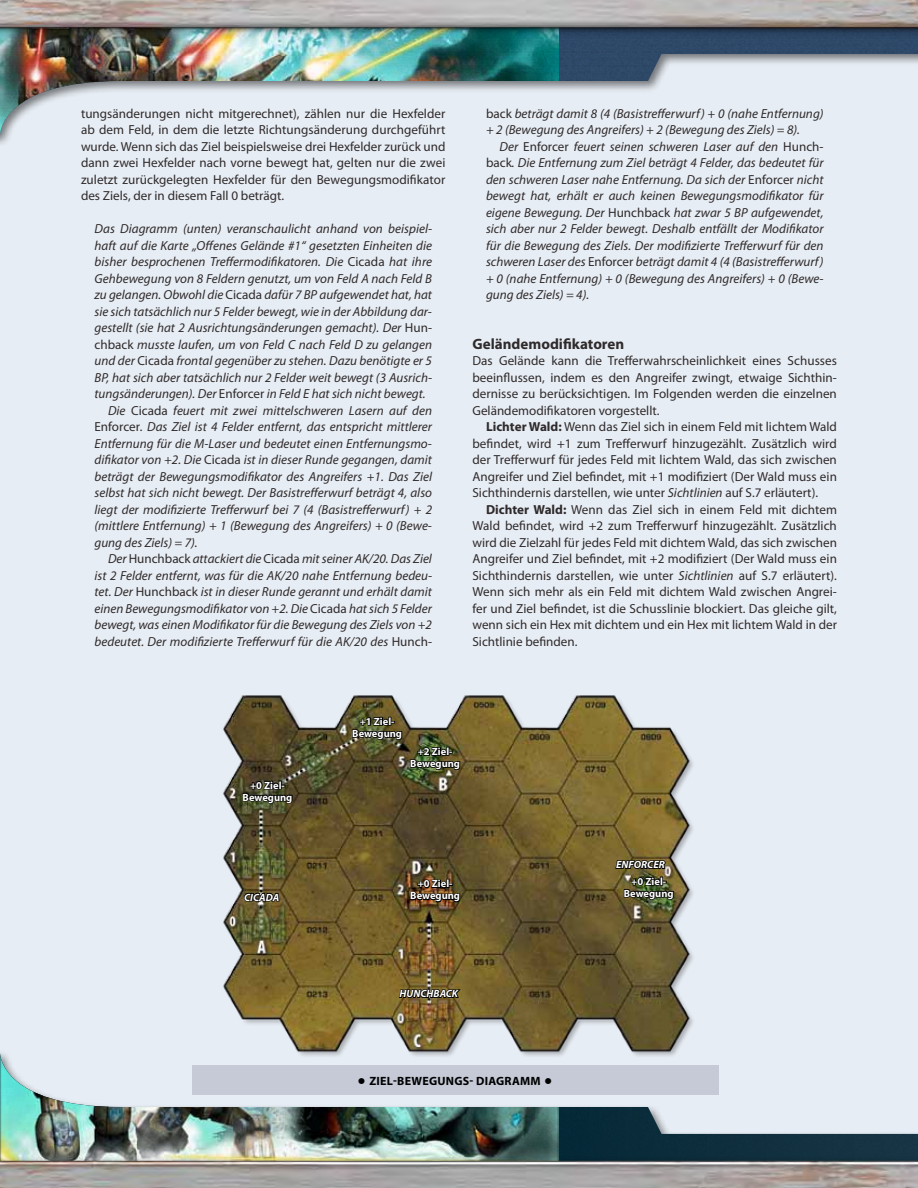
<style>
.page{position:relative;width:918px;height:1188px;background:#e7edf4}
.page>*{position:absolute;margin:0;border:0;box-sizing:border-box;transform-origin:0 0}
.t1{font:700 16.5px "ITC Symbol Std";color:#000}
.t2{font:700 15px "Myriad Pro";color:#2f2a2b}
.t3{font:italic 13.2px/16.5px "Myriad Pro";color:#2f2a2b}
.t4{font:13.2px/16.5px "Myriad Pro";color:#2f2a2b;text-align:justify}
.t5{font:700 12px "Myriad Pro";color:#000}
.t6{font:700 10.5px/12px "Myriad Pro";color:#fff;text-align:center}
.t7{font:italic 700 10.5px "Myriad Pro";color:#fff}
.s1{font-style:normal}
.s2{font-weight:700}
.s3{font-style:italic}
</style>
<div class="page">
<img style="left:223px;top:695px;width:470px;height:347px">
<img style="left:0;top:0;width:918px;height:142px">
<img style="left:0;top:1042px;width:918px;height:146px">
<svg style="left:242px;top:777px;width:52px;height:44px;background:#3f3c25"></svg>
<img style="left:409px;top:875px;width:52px;height:44px">
<svg style="left:351px;top:713px;width:52px;height:44px;background:#474425"></svg>
<img style="left:409px;top:743px;width:52px;height:44px">
<svg style="left:243px;top:887px;width:37px;height:15px"></svg>
<svg style="left:398px;top:967px;width:64px;height:43px;background:#685329"></svg>
<img style="left:614px;top:837px;width:61px;height:80px">
<p class="t4" style="left:81px;top:105px;width:366px">tungsänderungen nicht mitgerechnet), zählen nur die Hexfelder ab dem Feld, in dem die letzte Richtungsänderung durchgeführt wurde. Wenn sich das Ziel beispielsweise drei Hexfelder zurück und dann zwei Hexfelder nach vorne bewegt hat, gelten nur die zwei zuletzt zurückgelegten Hexfelder für den Bewegungsmodifikator des Ziels, der in diesem Fall 0 beträgt.</p>
<p class="t3" style="left:95px;top:220px;width:339px">Das Diagramm (unten) veranschaulicht anhand von beispiel-</p>
<p class="t3" style="left:95px;top:237px;width:339px">haft auf die Karte „Offenes Gelände #1“ gesetzten Einheiten die</p>
<p class="t3" style="left:95px;top:253px;width:339px">bisher besprochenen Treffermodifikatoren. Die <span class="s1">Cicada</span> hat ihre</p>
<p class="t3" style="left:95px;top:270px;width:339px">Gehbewegung von 8 Feldern genutzt, um von Feld A nach Feld B</p>
<p class="t3" style="left:95px;top:286px;width:339px">zu gelangen. Obwohl die <span class="s1">Cicada</span> dafür 7 BP aufgewendet hat, hat</p>
<p class="t3" style="left:95px;top:303px;width:339px">sie sich tatsächlich nur 5 Felder bewegt, wie in der Abbildung dar-</p>
<p class="t3" style="left:95px;top:319px;width:339px">gestellt (sie hat 2 Ausrichtungsänderungen gemacht). Der <span class="s1">Hun-</span></p>
<p class="t3" style="left:95px;top:336px;width:339px"><span class="s1">chback</span> musste laufen, um von Feld C nach Feld D zu gelangen</p>
<p class="t3" style="left:95px;top:352px;width:339px">und der <span class="s1">Cicada</span> frontal gegenüber zu stehen. Dazu benötigte er 5</p>
<p class="t3" style="left:95px;top:369px;width:339px">BP, hat sich aber tatsächlich nur 2 Felder weit bewegt (3 Ausrich-</p>
<p class="t3" style="left:95px;top:385px;width:333px">tungsänderungen). Der <span class="s1">Enforcer</span> in Feld E hat sich nicht bewegt.</p>
<p class="t3" style="left:108px;top:402px;width:326px">Die <span class="s1">Cicada</span> feuert mit zwei mittelschweren Lasern auf den</p>
<p class="t3" style="left:95px;top:418px;width:339px"><span class="s1">Enforcer</span>. Das Ziel ist 4 Felder entfernt, das entspricht mittlerer</p>
<p class="t3" style="left:95px;top:435px;width:339px">Entfernung für die M-Laser und bedeutet einen Entfernungsmo-</p>
<p class="t3" style="left:95px;top:451px;width:339px">difikator von +2. Die <span class="s1">Cicada</span> ist in dieser Runde gegangen, damit</p>
<p class="t3" style="left:95px;top:468px;width:339px">beträgt der Bewegungsmodifikator des Angreifers +1. Das Ziel</p>
<p class="t3" style="left:95px;top:484px;width:339px">selbst hat sich nicht bewegt. Der Basistrefferwurf beträgt 4, also</p>
<p class="t3" style="left:95px;top:501px;width:339px">liegt der modifizierte Trefferwurf bei 7 (4 (Basistrefferwurf) + 2</p>
<p class="t3" style="left:95px;top:517px;width:339px">(mittlere Entfernung) + 1 (Bewegung des Angreifers) + 0 (Bewe-</p>
<p class="t3" style="left:95px;top:534px;width:105px">gung des Ziels) = 7).</p>
<p class="t3" style="left:108px;top:550px;width:325px">Der <span class="s1">Hunchback</span> attackiert die <span class="s1">Cicada</span> mit seiner AK/20. Das Ziel</p>
<p class="t3" style="left:95px;top:567px;width:339px">ist 2 Felder entfernt, was für die AK/20 nahe Entfernung bedeu-</p>
<p class="t3" style="left:95px;top:583px;width:339px">tet. Der <span class="s1">Hunchback</span> ist in dieser Runde gerannt und erhält damit</p>
<p class="t3" style="left:95px;top:600px;width:339px">einen Bewegungsmodifikator von +2. Die <span class="s1">Cicada</span> hat sich 5 Felder</p>
<p class="t3" style="left:95px;top:616px;width:339px">bewegt, was einen Modifikator für die Bewegung des Ziels von +2</p>
<p class="t3" style="left:95px;top:633px;width:339px">bedeutet. Der modifizierte Trefferwurf für die AK/20 des <span class="s1">Hunch-</span></p>
<p class="t3" style="left:486px;top:105px;width:339px"><span class="s1">back</span> beträgt damit 8 (4 (Basistrefferwurf) + 0 (nahe Entfernung) + 2 (Bewegung des Angreifers) + 2 (Bewegung des Ziels) = 8).</p>
<p class="t3" style="left:486px;top:138px;width:339px;text-align:justify;text-indent:14px">Der <span class="s1">Enforcer</span> feuert seinen schweren Laser auf den <span class="s1">Hunch&shy;back</span>. Die Entfernung zum Ziel beträgt 4 Felder, das bedeutet für den schweren Laser nahe Entfernung. Da sich der <span class="s1">Enforcer</span> nicht bewegt hat, erhält er auch keinen Bewegungsmodifikator für eigene Bewegung. Der <span class="s1">Hunchback</span> hat zwar 5 BP aufgewendet, sich aber nur 2 Felder bewegt. Deshalb entfällt der Modifikator für die Bewegung des Ziels. Der modifizierte Trefferwurf für den schweren Laser des <span class="s1">Enforcer</span> beträgt damit 4 (4 (Basistrefferwurf) + 0 (nahe Entfernung) + 0 (Bewegung des Angreifers) + 0 (Bewe&shy;gung des Ziels) = 4).</p>
<p class="t2" style="left:472px;top:334px;width:153px">Geländemodifikatoren</p>
<p class="t4" style="left:472px;top:352px;width:366px">Das Gelände kann die Trefferwahrscheinlichkeit eines Schusses beeinflussen, indem es den Angreifer zwingt, etwaige Sichthin&shy;dernisse zu berücksichtigen. Im Folgenden werden die einzelnen Geländemodifikatoren vorgestellt.</p>
<p class="t4" style="left:472px;top:418px;width:366px;text-indent:14px"><span class="s2">Lichter Wald:</span> Wenn das Ziel sich in einem Feld mit lichtem Wald befindet, wird +1 zum Trefferwurf hinzugezählt. Zusätzlich wird der Trefferwurf für jedes Feld mit lichtem Wald, das sich zwischen Angreifer und Ziel befindet, mit +1 modifiziert (Der Wald muss ein Sichthindernis darstellen, wie unter <span class="s3">Sichtlinien</span> auf S.7 erläutert).</p>
<p class="t4" style="left:472px;top:501px;width:366px;text-indent:14px"><span class="s2">Dichter Wald:</span> Wenn das Ziel sich in einem Feld mit dichtem Wald befindet, wird +2 zum Trefferwurf hinzugezählt. Zusätzlich wird die Zielzahl für jedes Feld mit dichtem Wald, das sich zwischen Angreifer und Ziel befindet, mit +2 modifiziert (Der Wald muss ein Sichthindernis darstellen, wie unter <span class="s3">Sichtlinien</span> auf S.7 erläutert).<br>Wenn sich mehr als ein Feld mit dichtem Wald zwischen Angrei&shy;fer und Ziel befindet, ist die Schusslinie blockiert. Das gleiche gilt, wenn sich ein Hex mit dichtem und ein Hex mit lichtem Wald in der Sichtlinie befinden.</p>
<p class="t6" style="left:243px;top:779px;width:51px">+0 Ziel-<br>Bewegung</p>
<p class="t7" style="left:244px;top:890px;width:7px">CICADA</p>
<p class="t6" style="left:352px;top:715px;width:51px">+1 Ziel-<br>Bewegung</p>
<p class="t6" style="left:410px;top:745px;width:51px">+2 Ziel-<br>Bewegung</p>
<p class="t6" style="left:410px;top:878px;width:51px">+0 Ziel-<br>Bewegung</p>
<p class="t7" style="left:616px;top:858px;width:8px">ENFORCER</p>
<p class="t6" style="left:624px;top:875px;width:51px">+0 Ziel-<br>Bewegung</p>
<p class="t7" style="left:400px;top:987px;width:8px">HUNCHBAC</p>
<p class="t7" style="left:452px;top:987px;width:8px">K</p>
<p class="t5" style="left:358px;top:1073px;width:19px">• Ziel</p>
<p class="t5" style="left:393px;top:1073px;width:62px">-Bewegungs</p>
<p class="t5" style="left:470px;top:1073px;width:16px">- Diagramm</p>
<p class="t1" style="left:544px;top:1071px;width:10px">•</p>
</div>
